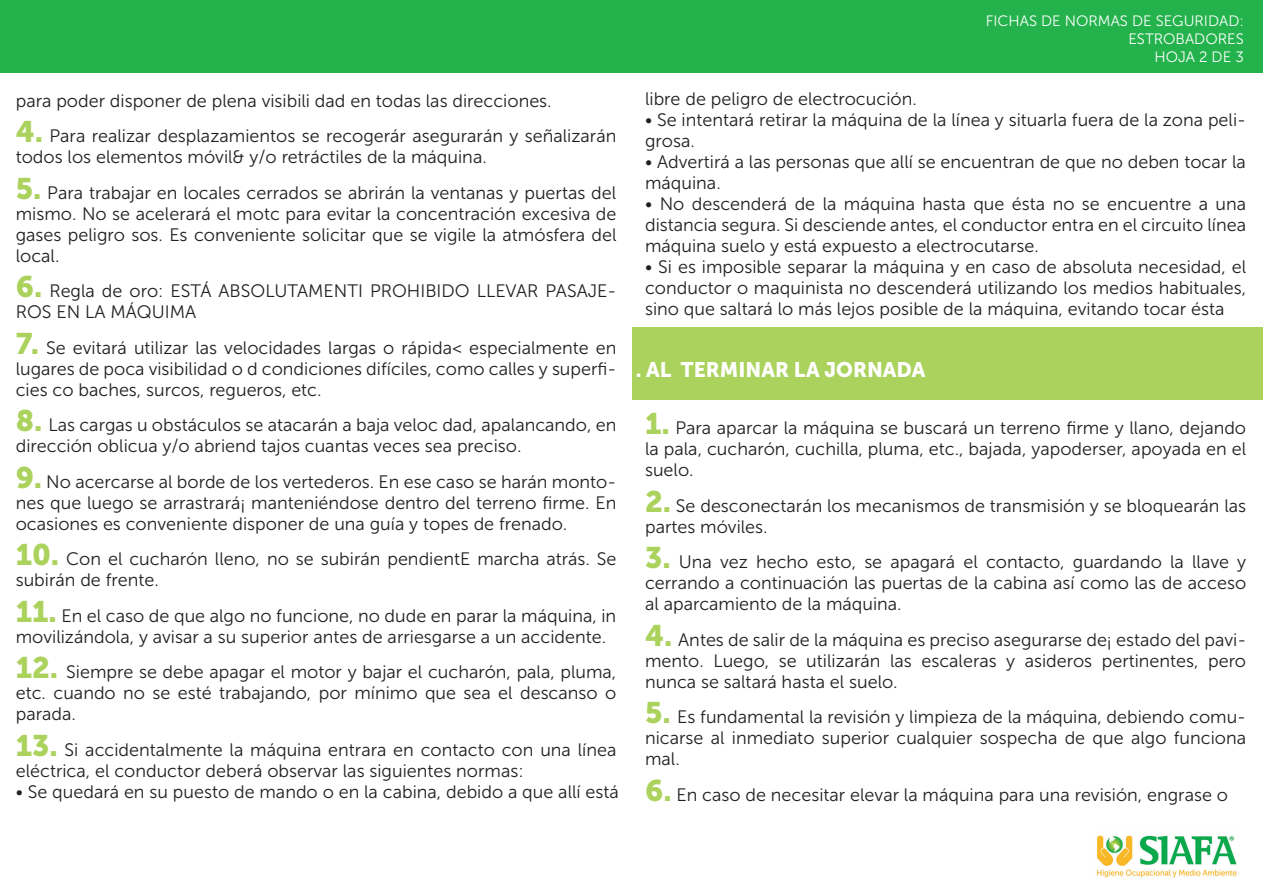
<style>
.page{position:relative;width:1263px;height:893px;background:#fff}
.page>*{position:absolute;margin:0;border:0;box-sizing:border-box;transform-origin:0 0}
.t1{font:21px "Museo Sans 900";color:#fff}
.t2{font:18px/21px "Museo Sans 300";color:#231f20;text-align:justify}
.t3{font:15px/18px "Museo Sans 300";color:#fff;text-align:right}
.s1{font-family:"Museo Sans 900";font-size:29.55px;color:#abd25c}
</style>
<div class="page">
<div style="left:0;top:0;width:1262px;height:73px;background:#23b24b"></div>
<img style="left:1096px;top:835px;width:141px;height:43px">
<div style="left:632px;top:327px;width:631px;height:73px;background:#abd25c"></div>
<p class="t2" style="left:16px;top:90px;width:537px">para poder disponer de plena visibili dad en todas las direcciones.</p>
<p class="t2" style="left:16px;top:126px;width:602px"><span class="s1">4.</span> Para realizar desplazamientos se recogerár asegurarán y señalizarán todos los elementos móvil&amp; y/o retráctiles de la máquina.</p>
<p class="t2" style="left:16px;top:182px;width:602px"><span class="s1">5.</span> Para trabajar en locales cerrados se abrirán la ventanas y puertas del mismo. No se acelerará el motc para evitar la concentración excesiva de gases peligro sos. Es conveniente solicitar que se vigile la atmósfera del local.</p>
<p class="t2" style="left:16px;top:281px;width:602px"><span class="s1">6.</span> Regla de oro: ESTÁ ABSOLUTAMENTI PROHIBIDO LLEVAR PASAJE-<br>ROS EN LA MÁQUIMA</p>
<p class="t2" style="left:16px;top:337px;width:602px"><span class="s1">7.</span> Se evitará utilizar las velocidades largas o rápida&lt; especialmente en lugares de poca visibilidad o d condiciones difíciles, como calles y superfi&shy;cies co baches, surcos, regueros, etc.</p>
<p class="t2" style="left:16px;top:415px;width:602px"><span class="s1">8.</span> Las cargas u obstáculos se atacarán a baja veloc dad, apalancando, en dirección oblicua y/o abriend tajos cuantas veces sea preciso.</p>
<p class="t2" style="left:16px;top:471px;width:602px"><span class="s1">9.</span> No acercarse al borde de los vertederos. En ese caso se harán monto&shy;nes que luego se arrastrará¡ manteniéndose dentro del terreno firme. En ocasiones es conveniente disponer de una guía y topes de frenado.</p>
<p class="t2" style="left:16px;top:549px;width:602px"><span class="s1">10.</span> Con el cucharón lleno, no se subirán pendientE marcha atrás. Se subirán de frente.</p>
<p class="t2" style="left:16px;top:605px;width:602px"><span class="s1">11.</span> En el caso de que algo no funcione, no dude en parar la máquina, in movilizándola, y avisar a su superior antes de arriesgarse a un accidente.</p>
<p class="t2" style="left:16px;top:662px;width:602px"><span class="s1">12.</span> Siempre se debe apagar el motor y bajar el cucharón, pala, pluma, etc. cuando no se esté trabajando, por mínimo que sea el descanso o parada.</p>
<p class="t2" style="left:16px;top:739px;width:602px"><span class="s1">13.</span> Si accidentalmente la máquina entrara en contacto con una línea eléctrica, el conductor deberá observar las siguientes normas:</p>
<p class="t2" style="left:16px;top:781px;width:605px">• Se quedará en su puesto de mando o en la cabina, debido a que allí está</p>
<p class="t3" style="left:986px;top:12px;width:259px">FICHAS DE NORMAS DE SEGURIDAD:<br>ESTROBADORES<br>HOJA 2 DE 3</p>
<p class="t2" style="left:645px;top:88px;width:273px">libre de peligro de electrocución.</p>
<p class="t2" style="left:645px;top:109px;width:602px">• Se intentará retirar la máquina de la línea y situarla fuera de la zona peli&shy;grosa.</p>
<p class="t2" style="left:645px;top:151px;width:602px">• Advertirá a las personas que allí se encuentran de que no deben tocar la máquina.</p>
<p class="t2" style="left:645px;top:193px;width:602px">• No descenderá de la máquina hasta que ésta no se encuentre a una distancia segura. Si desciende antes, el conductor entra en el circuito línea máquina suelo y está expuesto a electrocutarse.</p>
<p class="t2" style="left:645px;top:256px;width:603px">• Si es imposible separar la máquina y en caso de absoluta necesidad, el conductor o maquinista no descenderá utilizando los medios habituales, sino que saltará lo más lejos posible de la máquina, evitando tocar ésta</p>
<p class="t1" style="left:636px;top:358px;width:291px">. AL TERMINAR LA JORNADA</p>
<p class="t2" style="left:645px;top:418px;width:603px"><span class="s1">1.</span> Para aparcar la máquina se buscará un terreno firme y llano, dejando la pala, cucharón, cuchilla, pluma, etc., bajada, yapoderser, apoyada en el suelo.</p>
<p class="t2" style="left:645px;top:495px;width:603px"><span class="s1">2.</span> Se desconectarán los mecanismos de transmisión y se bloquearán las partes móviles.</p>
<p class="t2" style="left:645px;top:552px;width:603px"><span class="s1">3.</span> Una vez hecho esto, se apagará el contacto, guardando la llave y cerrando a continuación las puertas de la cabina así como las de acceso al aparcamiento de la máquina.</p>
<p class="t2" style="left:645px;top:629px;width:603px"><span class="s1">4.</span> Antes de salir de la máquina es preciso asegurarse de¡ estado del pavi&shy;mento. Luego, se utilizarán las escaleras y asideros pertinentes, pero nunca se saltará hasta el suelo.</p>
<p class="t2" style="left:645px;top:707px;width:603px"><span class="s1">5.</span> Es fundamental la revisión y limpieza de la máquina, debiendo comu&shy;nicarse al inmediato superior cualquier sospecha de que algo funciona mal.</p>
<p class="t2" style="left:645px;top:784px;width:584px"><span class="s1">6.</span> En caso de necesitar elevar la máquina para una revisión, engrase o</p>
</div>
